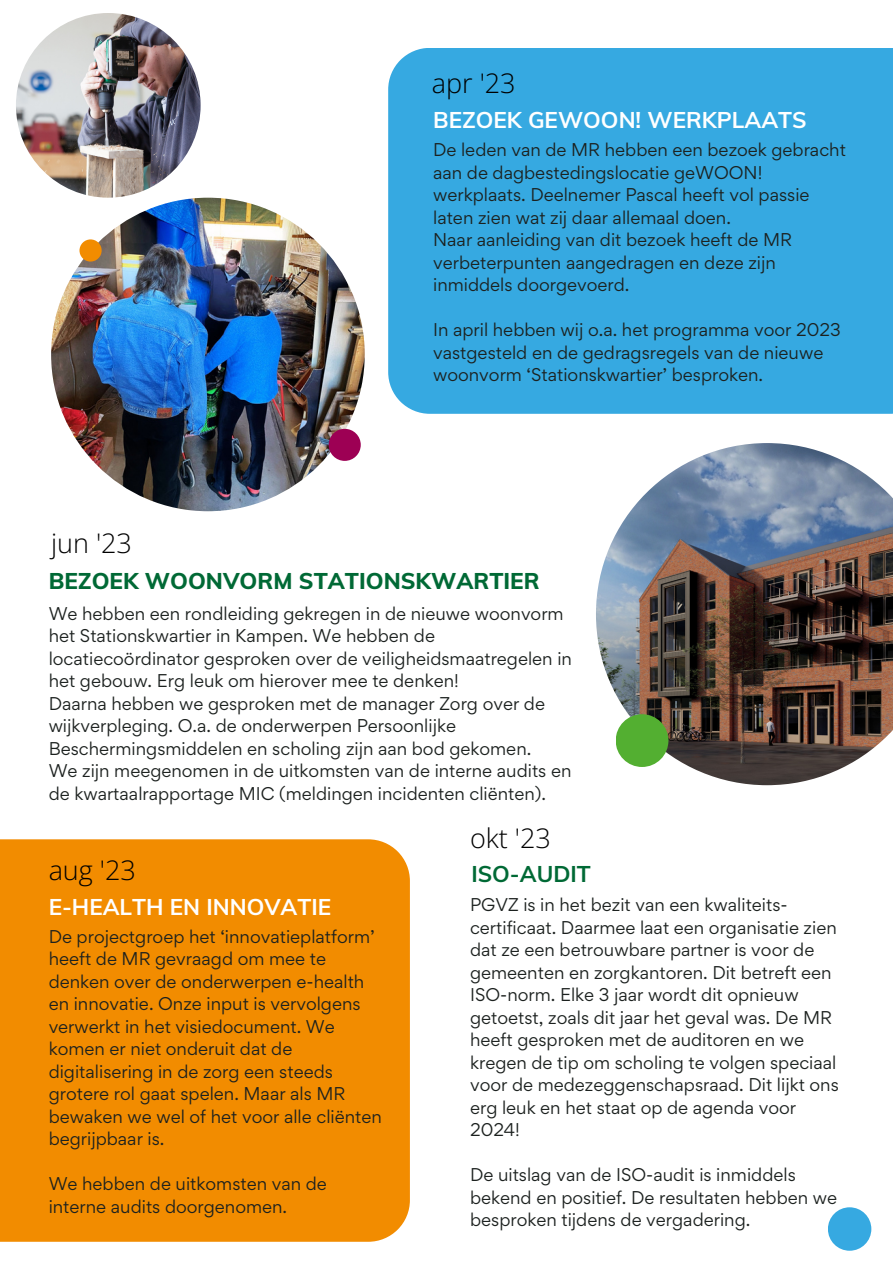
<style>
.page{position:relative;width:893px;height:1264px;background:#fff}
.page>*{position:absolute;margin:0;border:0;box-sizing:border-box;transform-origin:0 0}
.t1{font:300 27px "Open Sans";color:#000}
.t2{font:22.5px "RTL Bayan Bold";color:#fff}
.t3{font:22.5px "RTL Bayan Black";color:#006935}
.t4{font:22.5px "RTL Bayan Bold";color:#006935}
.t5{font:16.5px/22.5px "Gordita";color:#1c211f}
</style>
<div class="page">
<div style="left:827px;top:1207px;width:44px;height:43px;background:#36a9e1;border-radius:50%"></div>
<img style="left:51px;top:198px;width:314px;height:313px;border-radius:50%">
<div style="left:328px;top:429px;width:33px;height:32px;background:#9d0054;border-radius:50%"></div>
<div style="left:79px;top:239px;width:23px;height:22px;background:#f28c00;border-radius:50%"></div>
<div style="left:388px;top:48px;width:504px;height:366px;background:#36a9e1"></div>
<img style="left:596px;top:443px;width:296px;height:342px">
<div style="left:615px;top:714px;width:53px;height:53px;background:#53af31;border-radius:50%"></div>
<img style="left:16px;top:13px;width:185px;height:185px;border-radius:50%">
<div style="left:0;top:839px;width:409px;height:402px;background:#f28c00"></div>
<p class="t1" style="left:432px;top:64px;width:85px">apr '23</p>
<p class="t1" style="left:51px;top:524px;width:82px">jun '23</p>
<p class="t2" style="left:433px;top:105px;width:375px">BEZOEK GEWOON! WERKPLAATS</p>
<p class="t5" style="left:433px;top:138px;width:414px">De leden van de MR hebben een bezoek gebracht aan de dagbestedingslocatie geWOON! werkplaats. Deelnemer Pascal heeft vol passie laten zien wat zij daar allemaal doen.</p>
<p class="t5" style="left:433px;top:228px;width:360px">Naar aanleiding van dit bezoek heeft de MR verbeterpunten aangedragen en deze zijn inmiddels doorgevoerd.</p>
<p class="t5" style="left:433px;top:318px;width:409px">In april hebben wij o.a. het programma voor 2023 vastgesteld en de gedragsregels van de nieuwe woonvorm ‘Stationskwartier’ besproken.</p>
<p class="t3" style="left:49px;top:566px;width:492px">BEZOEK WOONVORM STATIONSKWARTIER</p>
<p class="t5" style="left:49px;top:602px;width:524px">We hebben een rondleiding gekregen in de nieuwe woonvorm het Stationskwartier in Kampen. We hebben de locatiecoördinator gesproken over de veiligheidsmaatregelen in het gebouw. Erg leuk om hierover mee te denken!</p>
<p class="t5" style="left:49px;top:692px;width:498px">Daarna hebben we gesproken met de manager Zorg over de wijkverpleging. O.a. de onderwerpen Persoonlijke<br>Beschermingsmiddelen en scholing zijn aan bod gekomen.</p>
<p class="t5" style="left:49px;top:759px;width:524px">We zijn meegenomen in de uitkomsten van de interne audits en de kwartaalrapportage MIC (meldingen incidenten cliënten).</p>
<p class="t1" style="left:470px;top:819px;width:82px">okt '23</p>
<p class="t1" style="left:49px;top:850px;width:89px">aug '23</p>
<p class="t4" style="left:471px;top:859px;width:121px">ISO-AUDIT</p>
<p class="t5" style="left:470px;top:893px;width:370px">PGVZ is in het bezit van een kwaliteits&shy;certificaat. Daarmee laat een organisatie zien dat ze een betrouwbare partner is voor de gemeenten en zorgkantoren. Dit betreft een ISO-norm. Elke 3 jaar wordt dit opnieuw getoetst, zoals dit jaar het geval was. De MR heeft gesproken met de auditoren en we kregen de tip om scholing te volgen speciaal voor de medezeggenschapsraad. Dit lijkt ons erg leuk en het staat op de agenda voor 2024!</p>
<p class="t5" style="left:470px;top:1163px;width:368px">De uitslag van de ISO-audit is inmiddels bekend en positief. De resultaten hebben we besproken tijdens de vergadering.</p>
<p class="t2" style="left:49px;top:892px;width:284px">E-HEALTH EN INNOVATIE</p>
<p class="t5" style="left:49px;top:924px;width:335px">De projectgroep het ‘innovatieplatform’ heeft de MR gevraagd om mee te denken over de onderwerpen e-health en innovatie. Onze input is vervolgens verwerkt in het visiedocument. We komen er niet onderuit dat de digitalisering in de zorg een steeds grotere rol gaat spelen. Maar als MR bewaken we wel of het voor alle cliënten begrijpbaar is.</p>
<p class="t5" style="left:49px;top:1172px;width:280px">We hebben de uitkomsten van de interne audits doorgenomen.</p>
</div>
